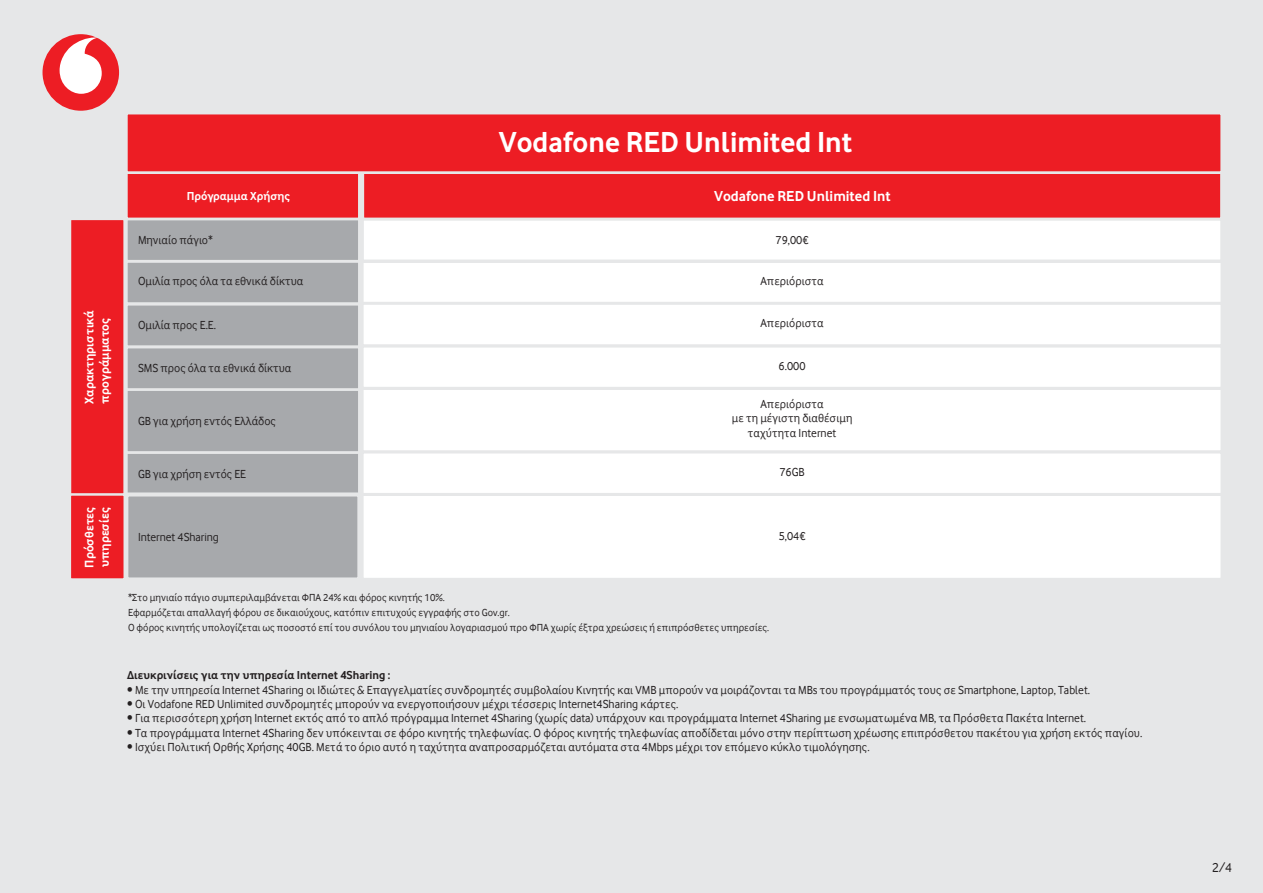
<style>
.page{position:relative;width:1263px;height:893px;background:#e6e7e8}
.page>*{position:absolute;margin:0;border:0;box-sizing:border-box;transform-origin:0 0}
.t1{font:700 30px "Vodafone Rg";color:#fff}
.t2{font:700 15px "Vodafone Rg";color:#fff}
.t3{font:13.5px "Vodafone Rg";color:#231f20}
.t4{font:700 12.75px/15.3px "Vodafone Rg";color:#fff}
.t5{font:12px/14.4px "Vodafone Rg";color:#231f20;text-align:center}
.t6{font:700 12px "Vodafone Rg";color:#231f20}
.t7{font:700 12px "Vodafone Rg";color:#fff}
.t8{font:10.5px/15px "Vodafone Rg";color:#231f20}
</style>
<div class="page">
<div style="left:125px;top:388px;width:236px;height:66px;background:#a7a9ac;border:3px solid #e6e7e8"></div>
<div style="left:125px;top:451px;width:236px;height:45px;background:#a7a9ac;border:3px solid #e6e7e8"></div>
<div style="left:43px;top:34px;width:76px;height:77px;background:#ed1d24;border-radius:50%"></div>
<svg style="left:60px;top:38px;width:42px;height:56px"></svg>
<div style="left:69px;top:217px;width:57px;height:279px;background:#ed1d24;border:3px solid #e6e7e8"></div>
<div style="left:69px;top:493px;width:57px;height:88px;background:#ed1d24;border:2px solid #e6e7e8"></div>
<div style="left:125px;top:346px;width:236px;height:45px;background:#a7a9ac;border:3px solid #e6e7e8"></div>
<div style="left:125px;top:260px;width:236px;height:45px;background:#a7a9ac;border:3px solid #e6e7e8"></div>
<div style="left:125px;top:217px;width:236px;height:46px;background:#a7a9ac;border:3px solid #e6e7e8"></div>
<div style="left:125px;top:303px;width:236px;height:45px;background:#a7a9ac;border:3px solid #e6e7e8"></div>
<div style="left:124px;top:492px;width:237px;height:89px;background:#a7a9ac;border:4px solid #e6e7e8"></div>
<div style="left:125px;top:171px;width:236px;height:49px;background:#ed1d24;border:3px solid #e6e7e8"></div>
<div style="left:361px;top:387px;width:862px;height:67px;background:#fff;border:3px solid #e6e7e8"></div>
<div style="left:361px;top:450px;width:862px;height:46px;background:#fff;border:3px solid #e6e7e8"></div>
<div style="left:361px;top:344px;width:862px;height:46px;background:#fff;border:3px solid #e6e7e8"></div>
<div style="left:361px;top:260px;width:862px;height:45px;background:#fff;border:3px solid #e6e7e8"></div>
<div style="left:361px;top:217px;width:862px;height:46px;background:#fff"></div>
<div style="left:361px;top:217px;width:862px;height:46px;border:3px solid #e6e7e8"></div>
<div style="left:361px;top:302px;width:862px;height:45px;background:#fff;border:3px solid #e6e7e8"></div>
<div style="left:361px;top:493px;width:862px;height:88px;background:#fff;border:3px solid #e6e7e8"></div>
<div style="left:361px;top:171px;width:862px;height:49px;background:#ed1d24;border:3px solid #e6e7e8"></div>
<div style="left:125px;top:112px;width:1098px;height:62px;background:#ed1d24;border:3px solid #e6e7e8"></div>
<p class="t4" style="left:82px;top:404px;width:95px;rotate:-90deg">Χαρακτηριστικά προγράμματος</p>
<p class="t4" style="left:82px;top:568px;width:63px;rotate:-90deg">Πρόσθετες υπηρεσίες</p>
<h1 class="t1" style="left:499px;top:125px;width:355px">Vodafone RED Unlimited Int</h1>
<p class="t7" style="left:187px;top:189px;width:105px">Πρόγραμμα Χρήσης</p>
<p class="t2" style="left:714px;top:187px;width:178px">Vodafone RED Unlimited Int</p>
<p class="t5" style="left:138px;top:232px;width:76px">Μηνιαίο πάγιο*</p>
<p class="t5" style="left:138px;top:274px;width:167px">Ομιλία προς όλα τα εθνικά δίκτυα</p>
<p class="t5" style="left:775px;top:232px;width:34px">79,00€</p>
<p class="t5" style="left:760px;top:274px;width:65px">Απεριόριστα</p>
<p class="t5" style="left:138px;top:318px;width:79px">Ομιλία προς Ε.Ε.</p>
<p class="t5" style="left:760px;top:316px;width:65px">Απεριόριστα</p>
<p class="t5" style="left:138px;top:361px;width:155px">SMS προς όλα τα εθνικά δίκτυα</p>
<p class="t5" style="left:779px;top:359px;width:28px">6.000</p>
<p class="t5" style="left:138px;top:413px;width:139px">GB για χρήση εντός Ελλάδος</p>
<p class="t5" style="left:138px;top:466px;width:109px">GB για χρήση εντός ΕΕ</p>
<p class="t5" style="left:732px;top:396px;width:122px">Απεριόριστα<br>με τη μέγιστη διαθέσιμη ταχύτητα Internet</p>
<p class="t5" style="left:779px;top:465px;width:27px">76GB</p>
<p class="t5" style="left:138px;top:529px;width:82px">Internet 4Sharing</p>
<p class="t5" style="left:779px;top:529px;width:28px">5,04€</p>
<p class="t8" style="left:128px;top:590px;width:643px">*Στο μηνιαίο πάγιο συμπεριλαμβάνεται ΦΠΑ 24% και φόρος κινητής 10%.<br>Εφαρμόζεται απαλλαγή φόρου σε δικαιούχους, κατόπιν επιτυχούς εγγραφής στο Gov.gr.<br>Ο φόρος κινητής υπολογίζεται ως ποσοστό επί του συνόλου του μηνιαίου λογαριασμού προ ΦΠΑ χωρίς έξτρα χρεώσεις ή επιπρόσθετες υπηρεσίες.</p>
<p class="t6" style="left:127px;top:668px;width:264px">Διευκρινίσεις για την υπηρεσία Internet 4Sharing :</p>
<p class="t5" style="left:127px;top:682px;width:964px">• Με την υπηρεσία Internet 4Sharing οι Ιδιώτες &amp; Επαγγελματίες συνδρομητές συμβολαίου Κινητής και VMB μπορούν να μοιράζονται τα MBs του προγράμματός τους σε Smartphone, Laptop, Tablet.</p>
<p class="t5" style="left:127px;top:697px;width:553px">• Οι Vodafone RED Unlimited συνδρομητές μπορούν να ενεργοποιήσουν μέχρι τέσσερις Internet4Sharing κάρτες.</p>
<p class="t5" style="left:127px;top:711px;width:960px">• Για περισσότερη χρήση Internet εκτός από το απλό πρόγραμμα Internet 4Sharing (χωρίς data) υπάρχουν και προγράμματα Internet 4Sharing με ενσωματωμένα MB, τα Πρόσθετα Πακέτα Internet.</p>
<p class="t5" style="left:127px;top:725px;width:1016px">• Tα προγράμματα Internet 4Sharing δεν υπόκεινται σε φόρο κινητής τηλεφωνίας. Ο φόρος κινητής τηλεφωνίας αποδίδεται μόνο στην περίπτωση χρέωσης επιπρόσθετου πακέτου για χρήση εκτός παγίου.</p>
<p class="t5" style="left:127px;top:740px;width:744px">• Ισχύει Πολιτική Ορθής Χρήσης 40GB. Μετά το όριο αυτό η ταχύτητα αναπροσαρμόζεται αυτόματα στα 4Mbps μέχρι τον επόμενο κύκλο τιμολόγησης.</p>
<p class="t3" style="left:1212px;top:860px;width:22px">2/4</p>
</div>
